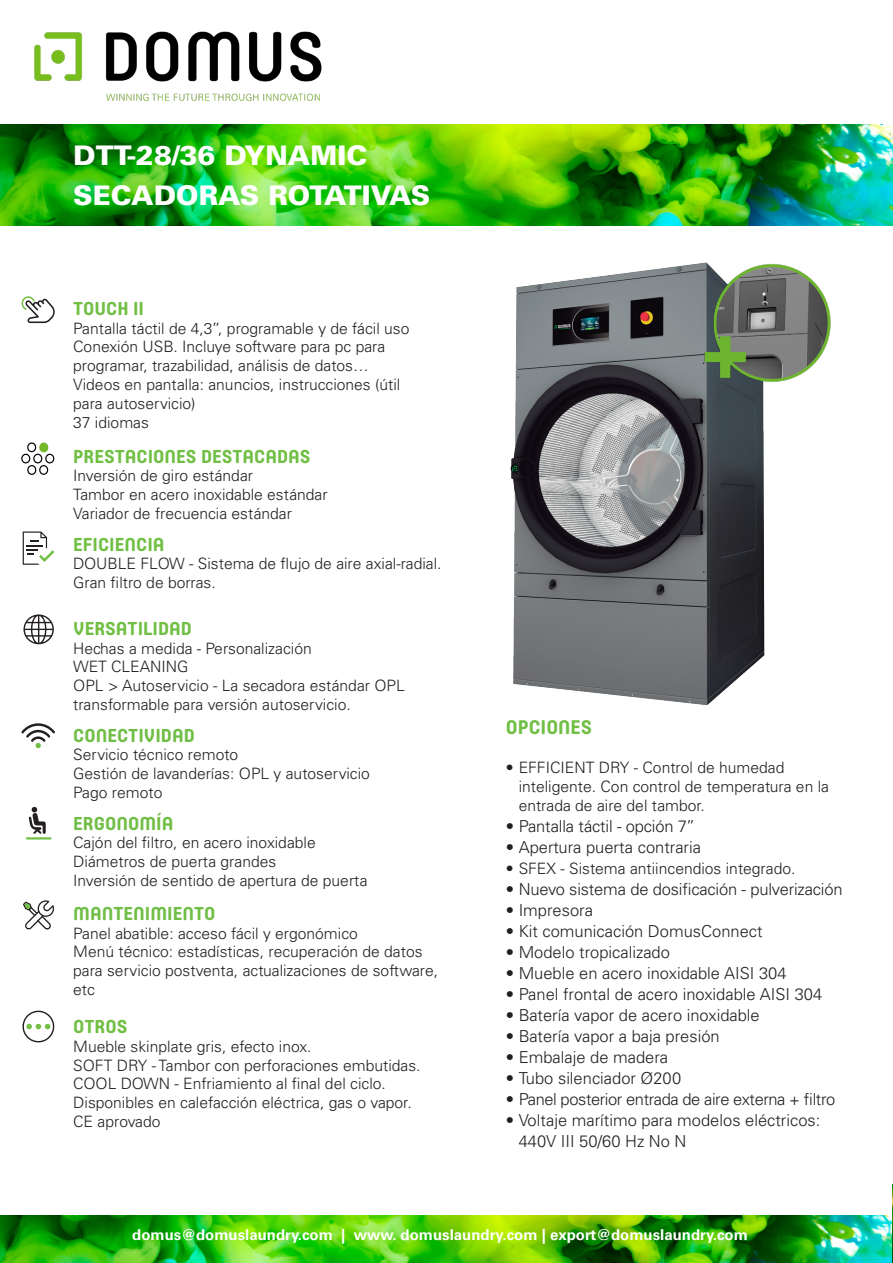
<style>
.page{position:relative;width:893px;height:1263px;background:#fff}
.page>*{position:absolute;margin:0;border:0;box-sizing:border-box;transform-origin:0 0}
.t1{font:900 27px "Univers LT Std";color:#fff}
.t2{font:700 19.5px "Core Mellow";color:#71bf44}
.t3{font:700 18.45px "Core Mellow";color:#71bf44}
.t4{font:700 18.45px "Core Mellow";color:#70be46}
.t5{font:300 16.5px/21px "Univers LT Std";color:#231f20}
.t6{font:300 16.5px "Univers LT Std";letter-spacing:-.025em;color:#231f20}
.t7{font:300 15.6px/18.8px "Univers LT Std";color:#231f20}
.t8{font:700 15px "Univers LT Std";color:#fff}
</style>
<div class="page">
<img style="left:0;top:124px;width:893px;height:101px">
<img style="left:34px;top:31px;width:288px;height:70px">
<img style="left:0;top:1216px;width:892px;height:47px">
<img style="left:892px;top:1184px;width:1px;height:79px">
<svg style="left:21px;top:442px;width:34px;height:33px"></svg>
<svg style="left:22px;top:296px;width:33px;height:27px"></svg>
<svg style="left:29px;top:807px;width:17px;height:27px"></svg>
<hr style="left:27px;top:837px;width:24px;height:2px;background:#71bf44">
<svg style="left:23px;top:531px;width:31px;height:34px"></svg>
<svg style="left:23px;top:900px;width:31px;height:29px"></svg>
<svg style="left:23px;top:614px;width:31px;height:30px"></svg>
<svg style="left:21px;top:723px;width:34px;height:25px"></svg>
<svg style="left:23px;top:1011px;width:31px;height:31px"></svg>
<img style="left:510px;top:264px;width:255px;height:441px">
<img style="left:695px;top:262px;width:136px;height:130px">
<p class="t1" style="left:73px;top:138px;width:296px">DTT-28/36 DYNAMIC</p>
<p class="t1" style="left:73px;top:178px;width:359px">SECADORAS ROTATIVAS</p>
<p class="t3" style="left:73px;top:294px;width:72px">TOUCH II</p>
<p class="t7" style="left:73px;top:319px;width:338px">Pantalla táctil de 4,3’’, programable y de fácil uso</p>
<p class="t7" style="left:73px;top:337px;width:314px">Conexión USB. Incluye software para pc para</p>
<p class="t7" style="left:73px;top:356px;width:297px">programar, trazabilidad, análisis de datos…</p>
<p class="t7" style="left:73px;top:375px;width:329px">Videos en pantalla: anuncios, instrucciones (útil</p>
<p class="t7" style="left:73px;top:394px;width:124px">para autoservicio)</p>
<p class="t7" style="left:73px;top:413px;width:77px">37 idiomas</p>
<p class="t3" style="left:73px;top:442px;width:239px">PRESTACIONES DESTACADAS</p>
<p class="t7" style="left:73px;top:466px;width:181px">Inversión de giro estándar</p>
<p class="t7" style="left:73px;top:485px;width:256px">Tambor en acero inoxidable estándar</p>
<p class="t7" style="left:73px;top:504px;width:220px">Variador de frecuencia estándar</p>
<p class="t3" style="left:73px;top:530px;width:93px">EFICIENCIA</p>
<p class="t7" style="left:73px;top:554px;width:370px">DOUBLE FLOW - Sistema de flujo de aire axial-radial.</p>
<p class="t7" style="left:73px;top:573px;width:144px">Gran filtro de borras.</p>
<p class="t3" style="left:73px;top:614px;width:120px">VERSATILIDAD</p>
<p class="t7" style="left:73px;top:639px;width:240px">Hechas a medida - Personalización</p>
<p class="t7" style="left:73px;top:657px;width:117px">WET CLEANING</p>
<p class="t7" style="left:73px;top:676px;width:333px">OPL &gt; Autoservicio - La secadora estándar OPL</p>
<p class="t7" style="left:73px;top:695px;width:279px">transformable para versión autoservicio.</p>
<p class="t4" style="left:73px;top:721px;width:123px">CONECTIVIDAD</p>
<p class="t7" style="left:73px;top:745px;width:167px">Servicio técnico remoto</p>
<p class="t7" style="left:73px;top:764px;width:298px">Gestión de lavanderías: OPL y autoservicio</p>
<p class="t7" style="left:73px;top:783px;width:91px">Pago remoto</p>
<p class="t4" style="left:73px;top:809px;width:102px">ERGONOMÍA</p>
<p class="t7" style="left:73px;top:833px;width:244px">Cajón del filtro, en acero inoxidable</p>
<p class="t7" style="left:73px;top:852px;width:205px">Diámetros de puerta grandes</p>
<p class="t7" style="left:73px;top:871px;width:296px">Inversión de sentido de apertura de puerta</p>
<p class="t4" style="left:73px;top:899px;width:144px">MANTENIMIENTO</p>
<p class="t7" style="left:73px;top:924px;width:286px">Panel abatible: acceso fácil y ergonómico</p>
<p class="t7" style="left:73px;top:942px;width:351px">Menú técnico: estadísticas, recuperación de datos</p>
<p class="t7" style="left:73px;top:961px;width:366px">para servicio postventa, actualizaciones de software, etc</p>
<p class="t3" style="left:73px;top:1012px;width:56px">OTROS</p>
<p class="t7" style="left:73px;top:1037px;width:240px">Mueble skinplate gris, efecto inox.</p>
<p class="t7" style="left:73px;top:1056px;width:349px">SOFT DRY - Tambor con perforaciones embutidas.</p>
<p class="t7" style="left:73px;top:1074px;width:314px">COOL DOWN - Enfriamiento al final del ciclo.</p>
<p class="t7" style="left:73px;top:1093px;width:340px">Disponibles en calefacción eléctrica, gas o vapor.</p>
<p class="t7" style="left:73px;top:1112px;width:89px">CE aprovado</p>
<p class="t2" style="left:506px;top:712px;width:88px">OPCIONES</p>
<p class="t7" style="left:519px;top:758px;width:312px;text-indent:-13px">• EFFICIENT DRY - Control de humedad inteligente. Con control de temperatura en la entrada de aire del tambor.</p>
<p class="t5" style="left:506px;top:816px;width:190px">• Pantalla táctil - opción 7’’</p>
<p class="t5" style="left:506px;top:837px;width:197px">• Apertura puerta contraria</p>
<p class="t7" style="left:506px;top:859px;width:291px">• SFEX - Sistema antiincendios integrado.</p>
<p class="t5" style="left:506px;top:879px;width:338px">• Nuevo sistema de dosificación - pulverización</p>
<p class="t5" style="left:506px;top:900px;width:89px">• Impresora</p>
<p class="t5" style="left:506px;top:921px;width:258px">• Kit comunicación DomusConnect</p>
<p class="t5" style="left:506px;top:942px;width:166px">• Modelo tropicalizado</p>
<p class="t5" style="left:506px;top:963px;width:282px">• Mueble en acero inoxidable AISI 304</p>
<p class="t5" style="left:506px;top:984px;width:318px">• Panel frontal de acero inoxidable AISI 304</p>
<p class="t5" style="left:506px;top:1005px;width:255px">• Batería vapor de acero inoxidable</p>
<p class="t5" style="left:506px;top:1026px;width:215px">• Batería vapor a baja presión</p>
<p class="t5" style="left:506px;top:1047px;width:164px">• Embalaje de madera</p>
<p class="t5" style="left:506px;top:1068px;width:177px">• Tubo silenciador Ø200</p>
<p class="t6" style="left:506px;top:1089px;width:331px">• Panel posterior entrada de aire externa + filtro</p>
<p class="t5" style="left:519px;top:1110px;width:303px;text-indent:-13px">• Voltaje marítimo para modelos eléctricos:<br>440V III 50/60 Hz No N</p>
<p class="t8" style="left:132px;top:1226px;width:617px">domus@domuslaundry.com | www. domuslaundry.com | export@domuslaundry.com</p>
</div>
